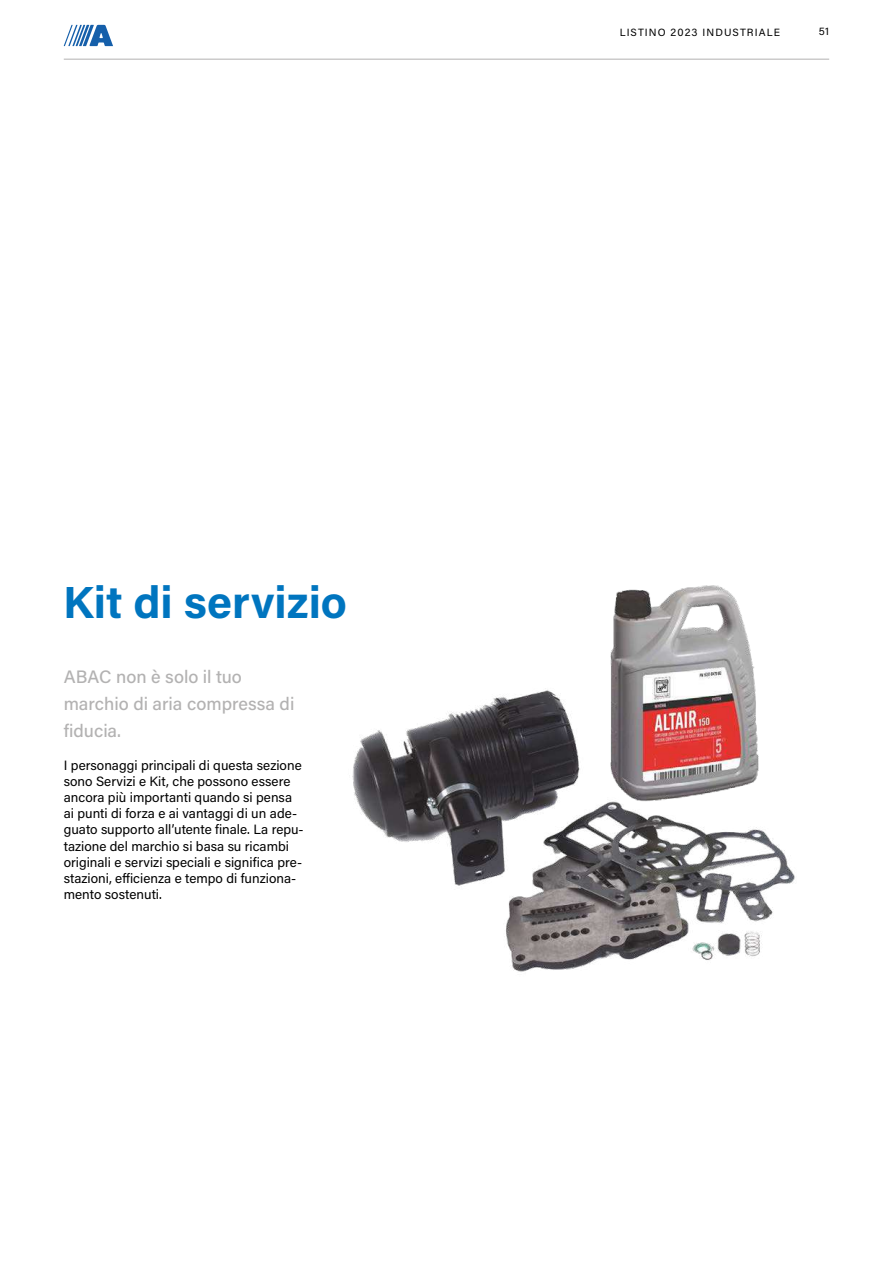
<style>
.page{position:relative;width:893px;height:1263px;background:#fff}
.page>*{position:absolute;margin:0;border:0;box-sizing:border-box;transform-origin:0 0}
.t1{font:700 45px "Acumin Pro";color:#0075bf}
.t2{font:500 18px/27px "Acumin Pro";color:#b3b2b2}
.t3{font:13.5px/16.2px "Acumin Variable Concept";color:#000}
.t4{font:10.5px "Acumin Variable Concept";letter-spacing:.1em;color:#000}
</style>
<div class="page">
<hr style="left:64px;top:59px;width:765px;height:1px;background:#b3b2b2">
<svg style="left:64px;top:25px;width:49px;height:21px"></svg>
<img style="left:352px;top:690px;width:443px;height:282px">
<img style="left:601px;top:585px;width:163px;height:223px">
<h1 class="t1" style="left:63px;top:571px;width:285px">Kit di servizio</h1>
<h2 class="t2" style="left:64px;top:663px;width:232px">ABAC non è solo il tuo marchio di aria compressa di fiducia.</h2>
<p class="t3" style="left:64px;top:756px;width:241px">I personaggi principali di questa sezione sono Servizi e Kit, che possono essere ancora più importanti quando si pensa ai punti di forza e ai vantaggi di un ade&shy;guato supporto all’utente finale. La repu&shy;tazione del marchio si basa su ricambi originali e servizi speciali e significa pre&shy;stazioni, efficienza e tempo di funziona&shy;mento sostenuti.</p>
<p class="t4" style="left:620px;top:25px;width:162px">LISTINO 2023 INDUSTRIALE</p>
<p class="t4" style="left:819px;top:24px;width:12px">51</p>
</div>
